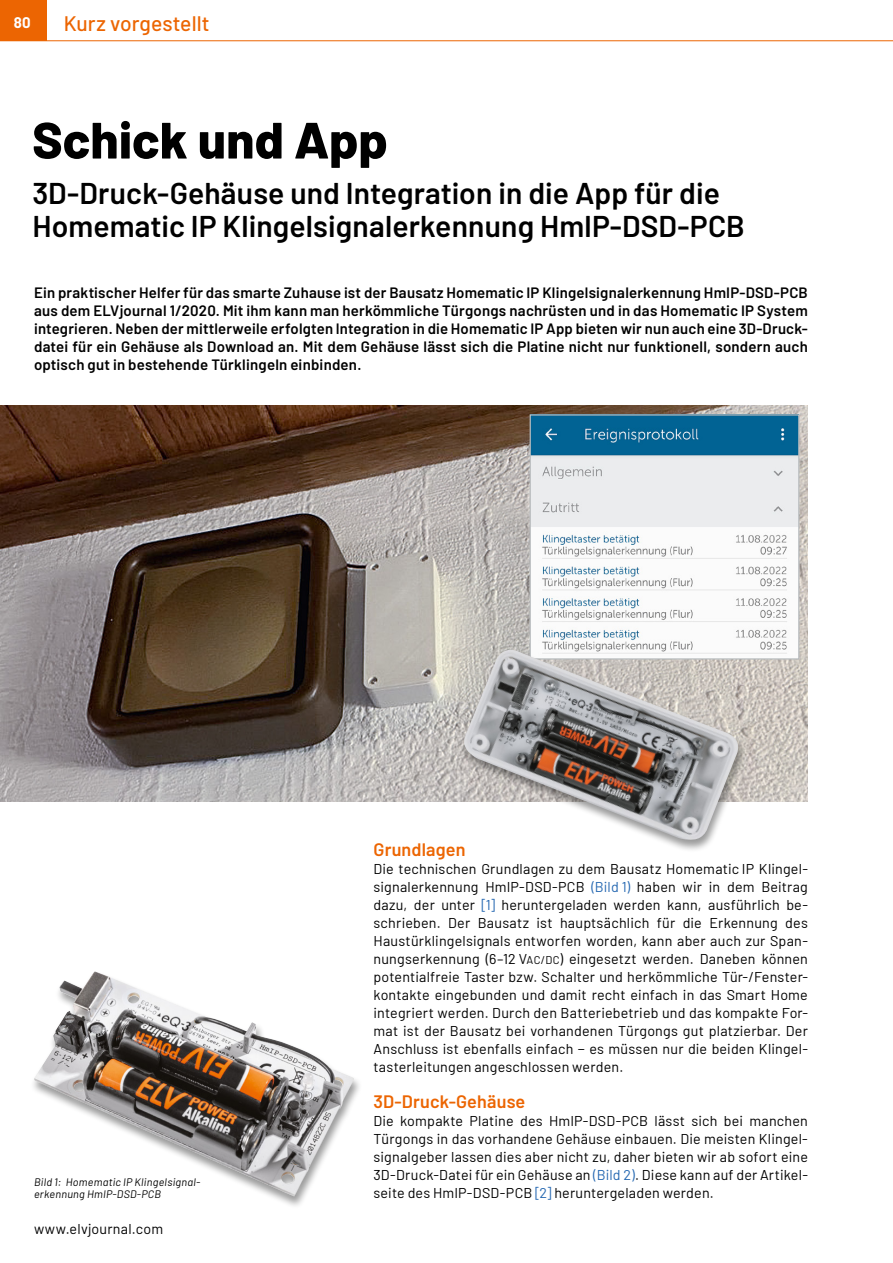
<style>
.page{position:relative;width:893px;height:1263px;background:#fff}
.page>*{position:absolute;margin:0;border:0;box-sizing:border-box;transform-origin:0 0}
.Hauptzeile{font:800 51px "Barlow";letter-spacing:.005em;color:#000}
.Gerätename{font:600 30px/33px "Barlow";letter-spacing:.005em;color:#000}
.t1{font:500 21px "Barlow";letter-spacing:.005em;color:#ec6502}
.ZZ{font:600 18px "Barlow";letter-spacing:.01em;color:#ec6502}
.Einleitung{font:600 15px/18px "Barlow";letter-spacing:.015em;color:#000;text-align:justify}
.t2{font:700 15px "Barlow";color:#fff}
.Fließtext_Neuer_Absa{font:14.25px/18px "Barlow";letter-spacing:.015em;color:#000;text-align:justify}
.Bildunterschrift{font:italic 10.8px/12.3px "Barlow";letter-spacing:.025em;color:#000}
.s1{color:#2769b2}
.s2{font-size:11.25px}
</style>
<div class="page">
<div style="left:0;top:0;width:47px;height:40px;background:#ec6502"></div>
<hr style="left:0;top:40px;width:893px;height:1px;background:#ec6502">
<img style="left:0;top:406px;width:808px;height:396px">
<img style="left:532px;top:416px;width:265px;height:241px">
<div style="left:530px;top:414px;width:269px;height:245px;border:1px solid #b8bcbe"></div>
<img style="left:34px;top:971px;width:320px;height:225px">
<div style="left:459px;top:649px;width:288px;height:204px;background:#000;opacity:.4"></div>
<img style="left:464px;top:650px;width:275px;height:190px">
<p class="t2" style="left:14px;top:11px;width:18px">80</p>
<h3 class="t1" style="left:64px;top:8px;width:147px">Kurz vorgestellt</h3>
<p class="Hauptzeile" style="left:32px;top:102px;width:357px">Schick und App</p>
<p class="Gerätename" style="left:33px;top:174px;width:714px">3D-Druck-Gehäuse und Integration in die App für die<br>Homematic IP Klingelsignalerkennung HmIP-DSD-PCB</p>
<p class="Einleitung" style="left:34px;top:282px;width:775px">Ein praktischer Helfer für das smarte Zuhause ist der Bausatz Homematic IP Klingelsignalerkennung HmIP-DSD-PCB aus dem ELVjournal 1/2020. Mit ihm kann man herkömmliche Türgongs nachrüsten und in das Homematic IP System integrieren. Neben der mittlerweile erfolgten Integration in die Homematic IP App bieten wir nun auch eine 3D-Druck&shy;datei für ein Gehäuse als Download an. Mit dem Gehäuse lässt sich die Platine nicht nur funktionell, sondern auch optisch gut in bestehende Türklingeln einbinden.</p>
<p class="Bildunterschrift" style="left:34px;top:1175px;width:168px">Bild 1: Homematic IP Klingelsignal&shy;erkennung HmIP-DSD-PCB</p>
<p class="Fließtext_Neuer_Absa" style="left:34px;top:1219px;width:131px">www.elvjournal.com</p>
<p class="ZZ" style="left:374px;top:836px;width:93px">Grundlagen</p>
<p class="Fließtext_Neuer_Absa" style="left:374px;top:859px;width:436px">Die technischen Grundlagen zu dem Bausatz Homematic IP Klingel&shy;signalerkennung HmIP-DSD-PCB <span class="s1">(Bild 1)</span> haben wir in dem Beitrag dazu, der unter <span class="s1">[1]</span> heruntergeladen werden kann, ausführlich be&shy;schrieben. Der Bausatz ist hauptsächlich für die Erkennung des Haustürklingelsignals entworfen worden, kann aber auch zur Span&shy;nungserkennung (6–12 V<span class="s2">AC/DC</span>) eingesetzt werden. Daneben können potentialfreie Taster bzw. Schalter und herkömmliche Tür-/Fenster&shy;kontakte eingebunden und damit recht einfach in das Smart Home integriert werden. Durch den Batteriebetrieb und das kompakte For&shy;mat ist der Bausatz bei vorhandenen Türgongs gut platzierbar. Der Anschluss ist ebenfalls einfach − es müssen nur die beiden Klingel&shy;tasterleitungen angeschlossen werden.</p>
<p class="ZZ" style="left:374px;top:1088px;width:153px">3D-Druck-Gehäuse</p>
<p class="Fließtext_Neuer_Absa" style="left:374px;top:1111px;width:436px">Die kompakte Platine des HmIP-DSD-PCB lässt sich bei manchen Türgongs in das vorhandene Gehäuse einbauen. Die meisten Klingel&shy;signalgeber lassen dies aber nicht zu, daher bieten wir ab sofort eine 3D-Druck-Datei für ein Gehäuse an <span class="s1">(Bild 2)</span>. Diese kann auf der Artikel&shy;seite des HmIP-DSD-PCB <span class="s1">[2]</span> heruntergeladen werden.</p>
</div>
